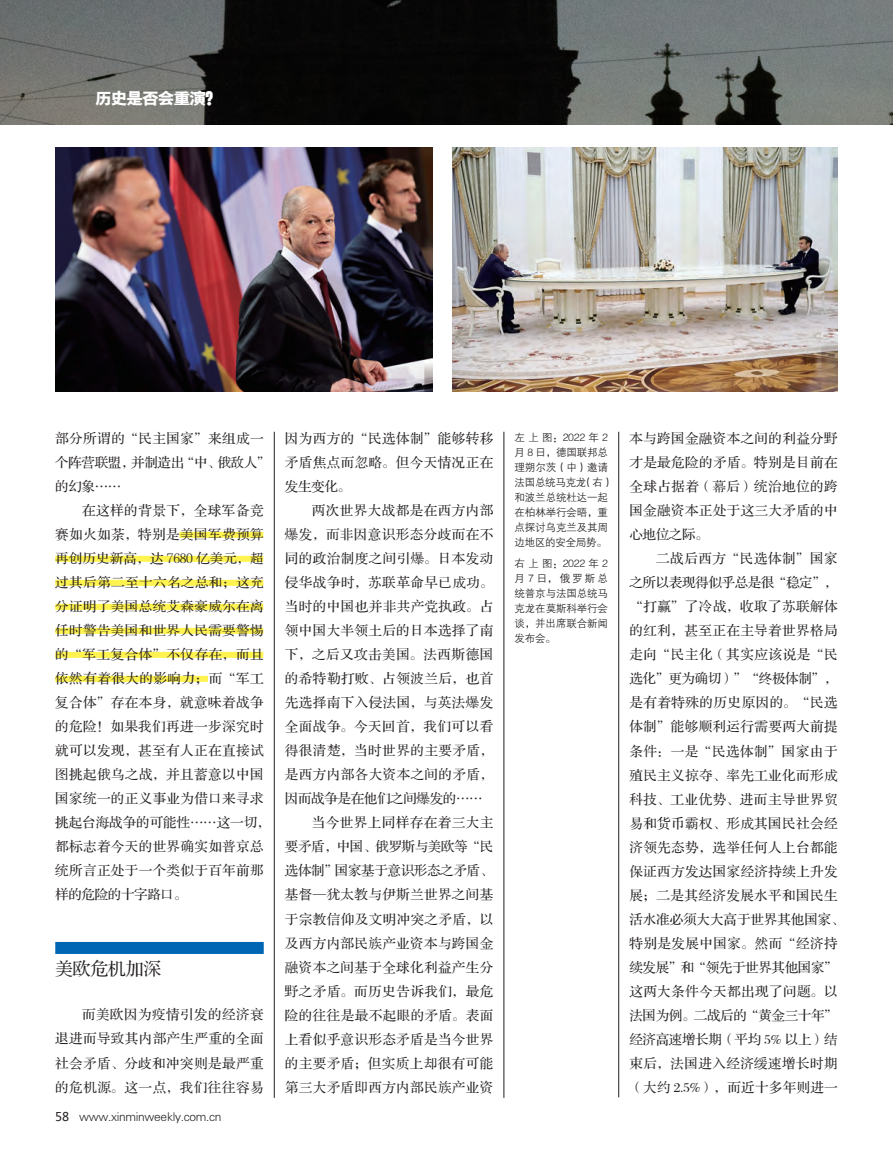
<style>
.page{position:relative;width:893px;height:1157px;background:#fff}
.page>*{position:absolute;margin:0;border:0;box-sizing:border-box;transform-origin:0 0}
.t1{font:18px "FZS3 K GBK1 0";letter-spacing:-.025em;color:#231f20}
.t2{font:16.5px "FZYDCHK GBK1 0";letter-spacing:-.05em;color:#fff}
.t3{font:13.5px/24px "FZS3 JW GB1 0";letter-spacing:.035em;color:#231f20;text-align:justify}
.t4{font:13.5px "FZS3 JW GB1 0";letter-spacing:-.025em;color:#231f20}
.t5{font:13.5px "FZS3 K GBK1 0";letter-spacing:.03em;color:#231f20}
.t6{font:13.5px "FZS3 K GBK1 0";letter-spacing:.01em;color:#231f20}
.t7{font:13.5px "FZS3 JW GB1 0";color:#231f20}
.t8{font:13.5px "FZS3 JW GB1 0";letter-spacing:-.005em;color:#231f20}
.t9{font:12px "FZXH1 JW GB1 0";letter-spacing:-.025em;color:#231f20}
.t10{font:10.5px/15px "FZZDXJW GB1 0";letter-spacing:-.01em;color:#231f20}
.s1{font-family:"FZS3 K GBK1 0"}
.s2{font-family:"FZS3 JW GB1 0"}
.s3{font-family:"Microsoft Ya Hei"}
</style>
<div class="page">
<img style="left:0;top:0;width:893px;height:125px">
<div style="left:179px;top:532px;width:84px;height:6px;background:#fff34f"></div>
<div style="left:55px;top:556px;width:208px;height:6px;background:#fff34f"></div>
<div style="left:55px;top:580px;width:208px;height:6px;background:#fff34f"></div>
<div style="left:55px;top:604px;width:208px;height:6px;background:#fff34f"></div>
<div style="left:55px;top:628px;width:208px;height:6px;background:#fff34f"></div>
<div style="left:55px;top:652px;width:208px;height:6px;background:#fff34f"></div>
<div style="left:55px;top:676px;width:153px;height:6px;background:#fff34f"></div>
<div style="left:55px;top:942px;width:209px;height:12px;background:#0166b3"></div>
<hr style="left:618px;top:432px;width:1px;height:665px;background:#231f20">
<hr style="left:504px;top:432px;width:1px;height:665px;background:#231f20">
<hr style="left:274px;top:432px;width:1px;height:665px;background:#231f20">
<img style="left:453px;top:148px;width:385px;height:244px">
<img style="left:55px;top:148px;width:377px;height:244px">
<p class="t2" style="left:95px;top:89px;width:128px">历史是否会重演？</p>
<p class="t3" style="left:55px;top:427px;width:210px">部分所谓的“民主国家”来组成一</p>
<p class="t4" style="left:55px;top:455px;width:217px">个阵营联盟，并制造出“中、俄敌人”</p>
<p class="t3" style="left:55px;top:475px;width:68px">的幻象……</p>
<p class="t3" style="left:82px;top:499px;width:183px">在这样的背景下，全球军备竞</p>
<p class="t3" style="left:55px;top:523px;width:210px">赛如火如荼，特别是<span class="s1">美国军费预算</span></p>
<p class="t6" style="left:55px;top:551px;width:210px">再创历史新高，达 7680 亿美元，超</p>
<p class="t5" style="left:55px;top:575px;width:210px">过其后第二至十六名之总和；这充</p>
<p class="t5" style="left:55px;top:599px;width:210px">分证明了美国总统艾森豪威尔在离</p>
<p class="t5" style="left:55px;top:623px;width:210px">任时警告美国和世界人民需要警惕</p>
<p class="t5" style="left:55px;top:647px;width:210px">的“军工复合体”不仅存在，而且</p>
<p class="t5" style="left:55px;top:671px;width:210px">依然有着很大的影响力；<span class="s2">而“军工</span></p>
<p class="t3" style="left:55px;top:691px;width:210px">复合体”存在本身，就意味着战争</p>
<p class="t3" style="left:55px;top:715px;width:210px">的危险！如果我们再进一步深究时</p>
<p class="t3" style="left:55px;top:739px;width:210px">就可以发现，甚至有人正在直接试</p>
<p class="t3" style="left:55px;top:763px;width:210px">图挑起俄乌之战，并且蓄意以中国</p>
<p class="t3" style="left:55px;top:787px;width:210px">国家统一的正义事业为借口来寻求</p>
<p class="t7" style="left:55px;top:815px;width:217px">挑起台海战争的可能性……这一切，</p>
<p class="t3" style="left:55px;top:835px;width:210px">都标志着今天的世界确实如普京总</p>
<p class="t3" style="left:55px;top:859px;width:210px">统所言正处于一个类似于百年前那</p>
<p class="t4" style="left:55px;top:887px;width:133px">样的危险的十字路口。</p>
<p class="t1" style="left:55px;top:959px;width:107px">美欧危机加深</p>
<p class="t3" style="left:55px;top:1003px;width:210px;text-indent:27px">而美欧因为疫情引发的经济衰退进而导致其内部产生严重的全面社会矛盾、分歧和冲突则是最严重的危机源。这一点，我们往往容易</p>
<p class="t9" style="left:55px;top:1109px;width:168px"><span class="s3">58</span> www.xinminweekly.com.cn</p>
<p class="t3" style="left:285px;top:427px;width:210px">因为西方的“民选体制”能够转移</p>
<p class="t3" style="left:285px;top:451px;width:210px">矛盾焦点而忽略。但今天情况正在</p>
<p class="t3" style="left:285px;top:475px;width:68px">发生变化。</p>
<p class="t3" style="left:312px;top:499px;width:183px">两次世界大战都是在西方内部</p>
<p class="t3" style="left:285px;top:523px;width:210px">爆发，而非因意识形态分歧而在不</p>
<p class="t3" style="left:285px;top:547px;width:210px">同的政治制度之间引爆。日本发动</p>
<p class="t3" style="left:285px;top:571px;width:210px">侵华战争时，苏联革命早已成功。</p>
<p class="t3" style="left:285px;top:595px;width:210px">当时的中国也并非共产党执政。占</p>
<p class="t3" style="left:285px;top:619px;width:210px">领中国大半领土后的日本选择了南</p>
<p class="t3" style="left:285px;top:643px;width:210px">下，之后又攻击美国。法西斯德国</p>
<p class="t3" style="left:285px;top:667px;width:210px">的希特勒打败、占领波兰后，也首</p>
<p class="t3" style="left:285px;top:691px;width:210px">先选择南下入侵法国，与英法爆发</p>
<p class="t3" style="left:285px;top:715px;width:210px">全面战争。今天回首，我们可以看</p>
<p class="t3" style="left:285px;top:739px;width:210px">得很清楚，当时世界的主要矛盾，</p>
<p class="t3" style="left:285px;top:763px;width:210px">是西方内部各大资本之间的矛盾，</p>
<p class="t4" style="left:285px;top:791px;width:199px">因而战争是在他们之间爆发的……</p>
<p class="t3" style="left:312px;top:811px;width:183px">当今世界上同样存在着三大主</p>
<p class="t4" style="left:285px;top:839px;width:210px">要矛盾，中国、俄罗斯与美欧等“民</p>
<p class="t4" style="left:285px;top:863px;width:210px">选体制”国家基于意识形态之矛盾、</p>
<p class="t3" style="left:285px;top:883px;width:210px">基督—犹太教与伊斯兰世界之间基</p>
<p class="t3" style="left:285px;top:907px;width:210px">于宗教信仰及文明冲突之矛盾，以</p>
<p class="t3" style="left:285px;top:931px;width:210px">及西方内部民族产业资本与跨国金</p>
<p class="t3" style="left:285px;top:955px;width:210px">融资本之间基于全球化利益产生分</p>
<p class="t3" style="left:285px;top:979px;width:210px">野之矛盾。而历史告诉我们，最危</p>
<p class="t3" style="left:285px;top:1003px;width:210px">险的往往是最不起眼的矛盾。表面</p>
<p class="t3" style="left:285px;top:1027px;width:210px">上看似乎意识形态矛盾是当今世界</p>
<p class="t3" style="left:285px;top:1051px;width:210px">的主要矛盾；但实质上却很有可能</p>
<p class="t3" style="left:285px;top:1075px;width:210px">第三大矛盾即西方内部民族产业资</p>
<p class="t10" style="left:514px;top:430px;width:100px">左上图：2022 年 2月 8 日，德国联邦总理朔尔茨（中）邀请法国总统马克龙（右）和波兰总统杜达一起在柏林举行会晤，重点探讨乌克兰及其周边地区的安全局势。</p>
<p class="t10" style="left:514px;top:556px;width:95px;text-align:justify">右上图：2022 年 2月7日，俄罗斯总统普京与法国总统马克龙在莫斯科举行会谈，并出席联合新闻发布会。</p>
<p class="t3" style="left:629px;top:427px;width:210px">本与跨国金融资本之间的利益分野</p>
<p class="t3" style="left:629px;top:451px;width:210px">才是最危险的矛盾。特别是目前在</p>
<p class="t3" style="left:629px;top:475px;width:210px">全球占据着（幕后）统治地位的跨</p>
<p class="t3" style="left:629px;top:499px;width:210px">国金融资本正处于这三大矛盾的中</p>
<p class="t3" style="left:629px;top:523px;width:81px">心地位之际。</p>
<p class="t3" style="left:656px;top:547px;width:183px">二战后西方“民选体制”国家</p>
<p class="t4" style="left:629px;top:576px;width:210px">之所以表现得似乎总是很“稳定”，</p>
<p class="t3" style="left:629px;top:595px;width:210px">“打赢”了冷战，收取了苏联解体</p>
<p class="t3" style="left:629px;top:619px;width:210px">的红利，甚至正在主导着世界格局</p>
<p class="t3" style="left:629px;top:643px;width:210px">走向“民主化（其实应该说是“民</p>
<p class="t4" style="left:629px;top:672px;width:210px">选化”更为确切）”“终极体制”，</p>
<p class="t3" style="left:629px;top:691px;width:210px">是有着特殊的历史原因的。“民选</p>
<p class="t3" style="left:629px;top:715px;width:210px">体制”能够顺利运行需要两大前提</p>
<p class="t3" style="left:629px;top:739px;width:210px">条件：一是“民选体制”国家由于</p>
<p class="t3" style="left:629px;top:763px;width:210px">殖民主义掠夺、率先工业化而形成</p>
<p class="t3" style="left:629px;top:787px;width:210px">科技、工业优势、进而主导世界贸</p>
<p class="t3" style="left:629px;top:811px;width:210px">易和货币霸权、形成其国民社会经</p>
<p class="t3" style="left:629px;top:835px;width:210px">济领先态势，选举任何人上台都能</p>
<p class="t3" style="left:629px;top:859px;width:210px">保证西方发达国家经济持续上升发</p>
<p class="t3" style="left:629px;top:883px;width:210px">展；二是其经济发展水平和国民生</p>
<p class="t8" style="left:629px;top:912px;width:217px">活水准必须大大高于世界其他国家、</p>
<p class="t3" style="left:629px;top:931px;width:210px">特别是发展中国家。然而“经济持</p>
<p class="t4" style="left:629px;top:960px;width:210px">续发展”和“领先于世界其他国家”</p>
<p class="t3" style="left:629px;top:979px;width:210px">这两大条件今天都出现了问题。以</p>
<p class="t4" style="left:629px;top:1008px;width:210px">法国为例。二战后的“黄金三十年”</p>
<p class="t4" style="left:629px;top:1032px;width:210px">经济高速增长期（平均 5% 以上）结</p>
<p class="t3" style="left:629px;top:1051px;width:210px">束后，法国进入经济缓速增长时期</p>
<p class="t3" style="left:629px;top:1075px;width:210px">（大约 2.5%），而近十多年则进一</p>
</div>
